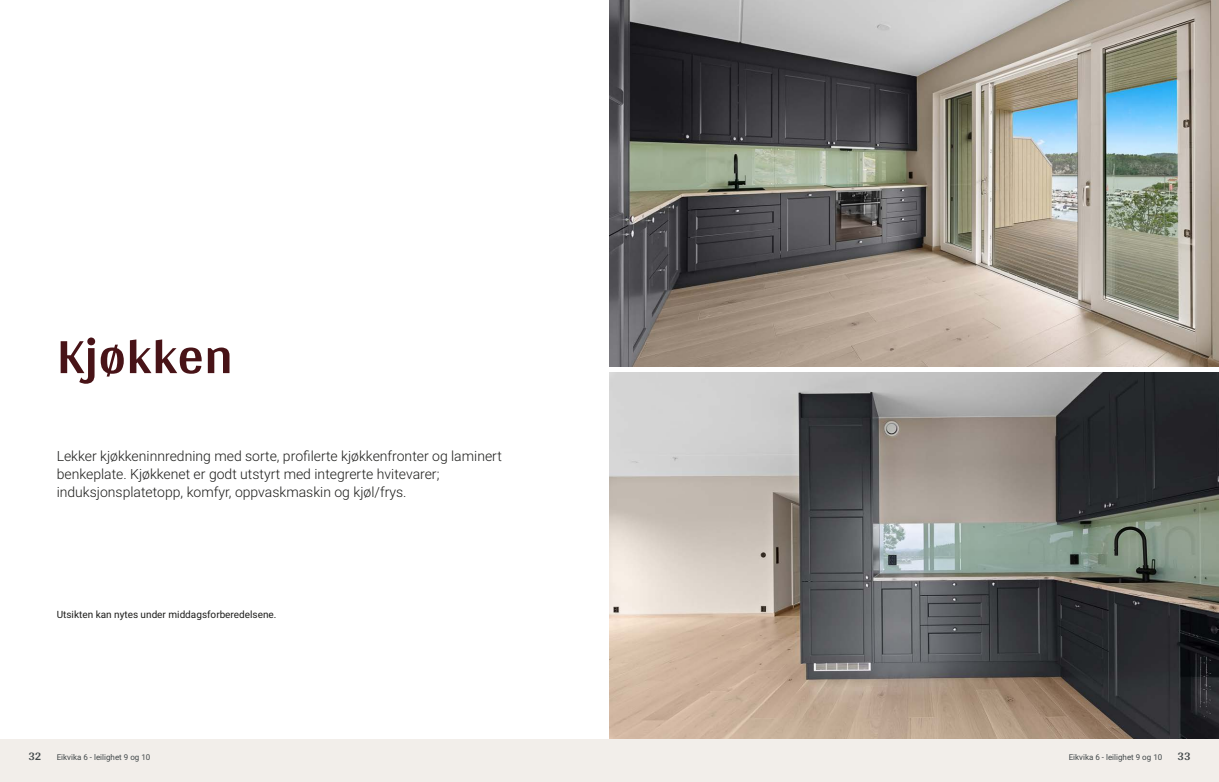
<style>
.page{position:relative;width:1219px;height:782px;background:#fff}
.page>*{position:absolute;margin:0;border:0;box-sizing:border-box;transform-origin:0 0}
.t1{font:700 52px "Arya";color:#481317}
.t2{font:300 14px/18px "Roboto";color:#1d1d1b}
.t3{font:700 12px "Arya";color:#414749}
.t4{font:10px "Roboto";color:#1d1d1b}
.t5{font:8px "Roboto";color:#414749}
</style>
<div class="page">
<div style="left:0;top:739px;width:612px;height:42px;background:#f2eeea"></div>
<img style="left:609px;top:0;width:610px;height:367px">
<img style="left:609px;top:372px;width:610px;height:367px">
<div style="left:607px;top:739px;width:612px;height:42px;background:#f2eeea"></div>
<h1 class="t1" style="left:57px;top:324px;width:178px">Kjøkken</h1>
<p class="t2" style="left:57px;top:446px;width:447px">Lekker kjøkkeninnredning med sorte, profilerte kjøkkenfronter og laminert benkeplate. Kjøkkenet er godt utstyrt med integrerte hvitevarer; induksjonsplatetopp, komfyr, oppvaskmaskin og kjøl/frys.</p>
<p class="t4" style="left:57px;top:607px;width:221px">Utsikten kan nytes under middagsforberedelsene.</p>
<p class="t3" style="left:28px;top:749px;width:15px">32</p>
<p class="t5" style="left:57px;top:751px;width:95px">Eikvika 6 ‑ leilighet 9 og 10</p>
<p class="t5" style="left:1069px;top:751px;width:95px">Eikvika 6 ‑ leilighet 9 og 10</p>
<p class="t3" style="left:1177px;top:749px;width:15px">33</p>
</div>
